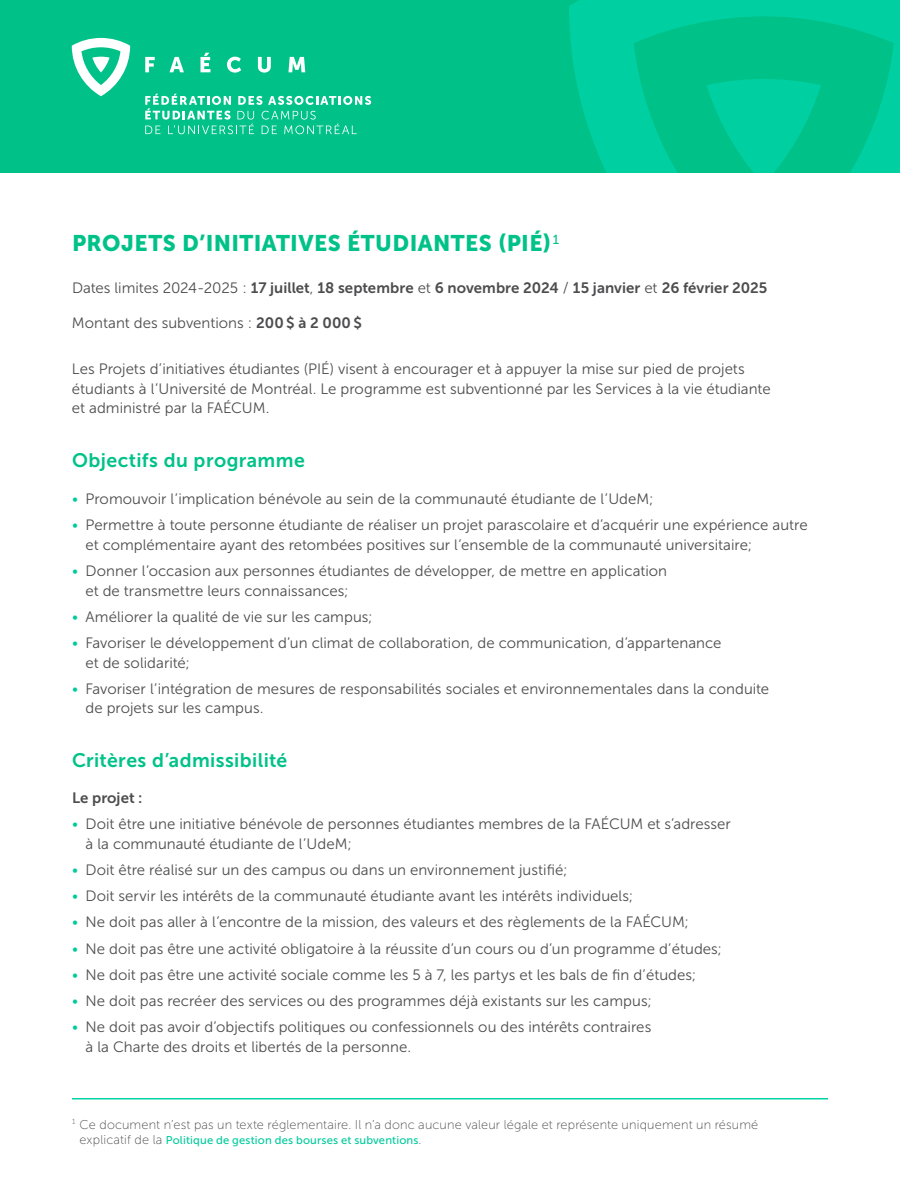
<style>
.page{position:relative;width:900px;height:1200px;background:#fff}
.page>*{position:absolute;margin:0;border:0;box-sizing:border-box;transform-origin:0 0}
.t1{font:22.5px "Museo Sans 900";letter-spacing:.015em;color:#00c289}
.t2{font:19.5px "Museo Sans 700";letter-spacing:.02em;color:#00c289}
.t3{font:15px/19.5px "Museo Sans 300";letter-spacing:.005em;color:#4d4d4f}
.t4{font:15px "Museo Sans 700";color:#4d4d4f}
.t5{font:12.75px "Museo Sans 100";letter-spacing:.01em;color:#4d4d4f}
.t6{font:11.25px "Museo Sans 500";letter-spacing:.015em;color:#00cb9c}
.s1{font-family:"Museo Sans 300"}
.s2{font-family:"Museo Sans 700"}
.s3{color:#00cb9c}
.s4{font-family:"Museo Sans 100";font-size:12.75px;color:#4d4d4f}
</style>
<div class="page">
<hr style="left:72px;top:1098px;width:756px;height:1px;background:#00d2a8">
<div style="left:0;top:0;width:900px;height:172px;background:#00c289"></div>
<svg style="left:569px;top:0;width:331px;height:172px"></svg>
<svg style="left:706px;top:79px;width:115px;height:93px"></svg>
<svg style="left:145px;top:94px;width:226px;height:40px"></svg>
<svg style="left:145px;top:57px;width:10px;height:15px"></svg>
<svg style="left:169px;top:57px;width:15px;height:15px"></svg>
<svg style="left:201px;top:53px;width:9px;height:19px"></svg>
<svg style="left:227px;top:57px;width:14px;height:16px"></svg>
<svg style="left:258px;top:57px;width:13px;height:16px"></svg>
<svg style="left:288px;top:57px;width:17px;height:15px"></svg>
<svg style="left:72px;top:38px;width:58px;height:58px"></svg>
<h1 class="t1" style="left:72px;top:231px;width:489px">PROJETS D’INITIATIVES ÉTUDIANTES (PIÉ) <sup>1</sup></h1>
<p class="t4" style="left:72px;top:280px;width:697px"><span class="s1">Dates limites 2024-2025 :</span> 17 juillet<span class="s1">,</span> 18 septembre <span class="s1">et</span> 6 novembre 2024 <span class="s1">/</span> 15 janvier <span class="s1">et</span> 26 février 2025</p>
<p class="t3" style="left:72px;top:313px;width:291px">Montant des subventions : <span class="s2">200 $ à 2 000 $</span></p>
<p class="t3" style="left:72px;top:359px;width:700px">Les Projets d’initiatives étudiantes (PIÉ) visent à encourager et à appuyer la mise sur pied de projets étudiants à l’Université de Montréal. Le programme est subventionné par les Services à la vie étudiante et administré par la FAÉCUM.</p>
<h2 class="t2" style="left:72px;top:449px;width:234px">Objectifs du programme</h2>
<p class="t3" style="left:72px;top:489px;width:583px"><span class="s3">•</span> Promouvoir l’implication bénévole au sein de la communauté étudiante de l’UdeM;</p>
<p class="t3" style="left:86px;top:516px;width:724px;text-indent:-14px"><span class="s3">•</span> Permettre à toute personne étudiante de réaliser un projet parascolaire et d’acquérir une expérience autre et complémentaire ayant des retombées positives sur l’ensemble de la communauté universitaire;</p>
<p class="t3" style="left:86px;top:561px;width:583px;text-indent:-14px"><span class="s3">•</span> Donner l’occasion aux personnes étudiantes de développer, de mettre en application et de transmettre leurs connaissances;</p>
<p class="t3" style="left:72px;top:607px;width:302px"><span class="s3">•</span> Améliorer la qualité de vie sur les campus;</p>
<p class="t3" style="left:86px;top:633px;width:638px;text-indent:-14px"><span class="s3">•</span> Favoriser le développement d’un climat de collaboration, de communication, d’appartenance et de solidarité;</p>
<p class="t3" style="left:86px;top:679px;width:685px;text-indent:-14px"><span class="s3">•</span> Favoriser l’intégration de mesures de responsabilités sociales et environnementales dans la conduite de projets sur les campus.</p>
<h2 class="t2" style="left:72px;top:749px;width:217px">Critères d’admissibilité</h2>
<p class="t4" style="left:72px;top:789px;width:72px">Le projet :</p>
<p class="t3" style="left:86px;top:814px;width:647px;text-indent:-14px"><span class="s3">•</span> Doit être une initiative bénévole de personnes étudiantes membres de la FAÉCUM et s’adresser à la communauté étudiante de l’UdeM;</p>
<p class="t3" style="left:72px;top:860px;width:497px"><span class="s3">•</span> Doit être réalisé sur un des campus ou dans un environnement justifié;</p>
<p class="t3" style="left:72px;top:886px;width:563px"><span class="s3">•</span> Doit servir les intérêts de la communauté étudiante avant les intérêts individuels;</p>
<p class="t3" style="left:72px;top:913px;width:618px"><span class="s3">•</span> Ne doit pas aller à l’encontre de la mission, des valeurs et des règlements de la FAÉCUM;</p>
<p class="t3" style="left:72px;top:939px;width:651px"><span class="s3">•</span> Ne doit pas être une activité obligatoire à la réussite d’un cours ou d’un programme d’études;</p>
<p class="t3" style="left:72px;top:965px;width:626px"><span class="s3">•</span> Ne doit pas être une activité sociale comme les 5 à 7, les partys et les bals de fin d’études;</p>
<p class="t3" style="left:72px;top:991px;width:581px"><span class="s3">•</span> Ne doit pas recréer des services ou des programmes déjà existants sur les campus;</p>
<p class="t3" style="left:86px;top:1018px;width:567px;text-indent:-14px"><span class="s3">•</span> Ne doit pas avoir d’objectifs politiques ou confessionnels ou des intérêts contraires à la Charte des droits et libertés de la personne.</p>
<p class="t5" style="left:72px;top:1117px;width:688px"><sup>1</sup> Ce document n’est pas un texte réglementaire. Il n’a donc aucune valeur légale et représente uniquement un résumé</p>
<p class="t6" style="left:80px;top:1134px;width:344px"><span class="s4">explicatif de la</span> Politique de gestion des bourses et subventions<span class="s4">.</span></p>
</div>
